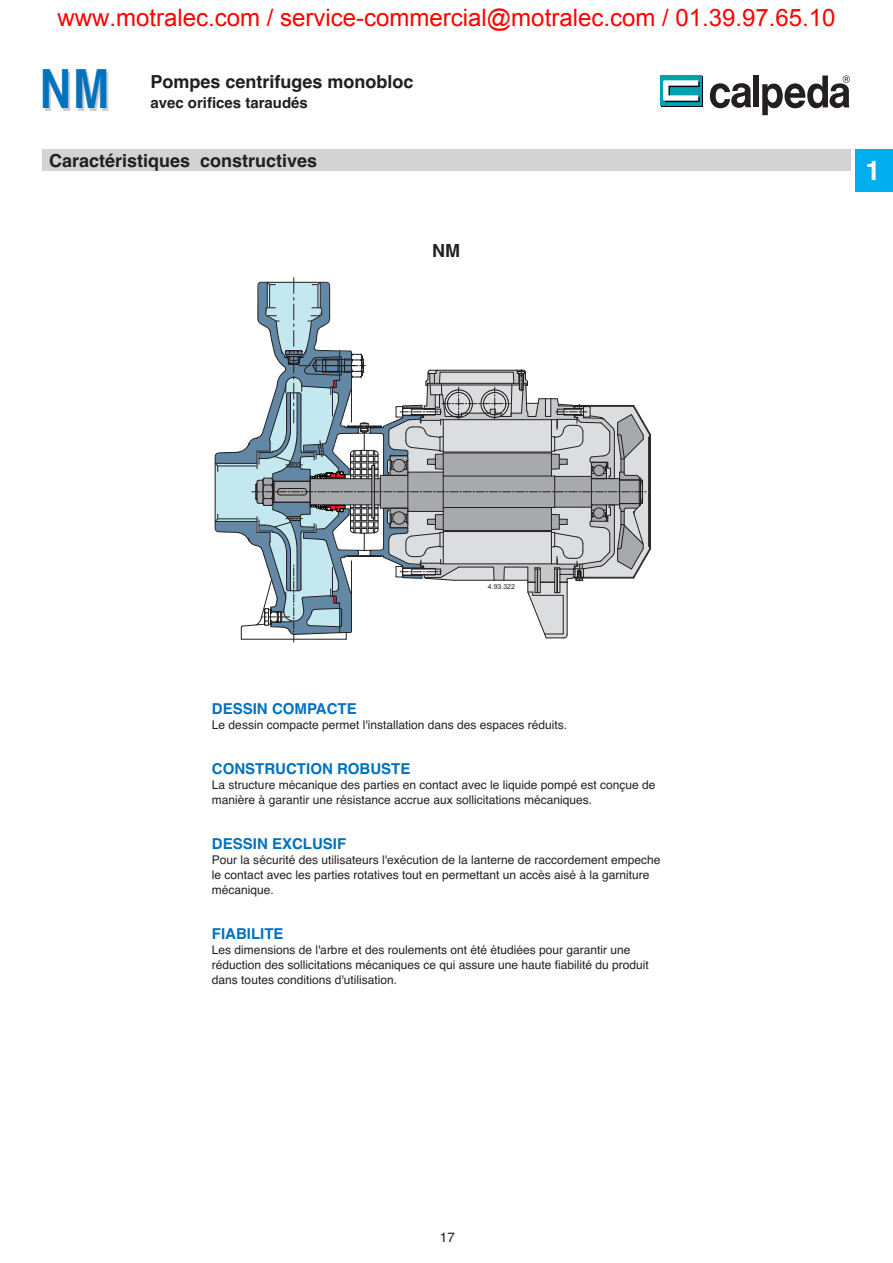
<style>
.page{position:relative;width:893px;height:1263px;background:#fff}
.page>*{position:absolute;margin:0;border:0;box-sizing:border-box;transform-origin:0 0}
.t1{font:700 54px "Helvetica";color:#0071bc;scale:.8 1}
.t2{font:700 27px "Helvetica";color:#fff}
.t3{font:24px "Arial";color:#f00}
.t4{font:700 18px "Helvetica";color:#231f20}
.t5{font:700 15px "Helvetica";color:#0071bc}
.t6{font:700 15px "Helvetica";color:#231f20}
.t7{font:13.5px "Helvetica";color:#231f20}
.t8{font:12px/15px "Helvetica";color:#231f20}
.t9{font:6.9px "Arial";color:#231f20}
</style>
<div class="page">
<div style="left:855px;top:149px;width:37px;height:42px;background:#00aeef"></div>
<div style="left:43px;top:149px;width:807px;height:21px;background:#d1d3d4"></div>
<div style="left:753px;top:75px;width:6px;height:32px;background:#231f20"></div>
<svg style="left:710px;top:83px;width:41px;height:25px"></svg>
<svg style="left:661px;top:77px;width:41px;height:30px"></svg>
<div style="left:660px;top:75px;width:41px;height:31px;background:#00a2b2"></div>
<svg style="left:663px;top:80px;width:36px;height:22px"></svg>
<svg style="left:762px;top:76px;width:87px;height:39px"></svg>
<hr style="left:241px;top:639px;width:105px;height:1px;background:#231f20">
<svg style="left:215px;top:277px;width:436px;height:362px"></svg>
<h3 class="t3" style="left:57px;top:8px;width:779px">www.motralec.com / service-commercial@motralec.com / 01.39.97.65.10</h3>
<h1 class="t1" style="left:40px;top:69px;width:88px">NM</h1>
<h3 class="t4" style="left:150px;top:76px;width:265px">Pompes centrifuges monobloc</h3>
<p class="t6" style="left:150px;top:97px;width:159px">avec orifices taraudés</p>
<h3 class="t4" style="left:49px;top:154px;width:269px">Caractéristiques constructives</h3>
<h3 class="t4" style="left:432px;top:244px;width:29px">NM</h3>
<h2 class="t2" style="left:865px;top:160px;width:17px">1</h2>
<p class="t9" style="left:488px;top:584px;width:28px">4.93.322</p>
<p class="t5" style="left:212px;top:704px;width:146px">DESSIN COMPACTE</p>
<p class="t8" style="left:212px;top:719px;width:356px">Le dessin compacte permet l'installation dans des espaces réduits.</p>
<p class="t5" style="left:212px;top:764px;width:200px">CONSTRUCTION ROBUSTE</p>
<p class="t8" style="left:212px;top:779px;width:445px">La structure mécanique des parties en contact avec le liquide pompé est conçue de manière à garantir une résistance accrue aux sollicitations mécaniques.</p>
<p class="t5" style="left:212px;top:839px;width:136px">DESSIN EXCLUSIF</p>
<p class="t8" style="left:212px;top:854px;width:450px">Pour la sécurité des utilisateurs l'exécution de la lanterne de raccordement empeche le contact avec les parties rotatives tout en permettant un accès aisé à la garniture mécanique.</p>
<p class="t5" style="left:212px;top:929px;width:73px">FIABILITE</p>
<p class="t8" style="left:212px;top:944px;width:438px">Les dimensions de l'arbre et des roulements ont été étudiées pour garantir une réduction des sollicitations mécaniques ce qui assure une haute fiabilité du produit dans toutes conditions d'utilisation.</p>
<p class="t7" style="left:440px;top:1232px;width:17px">17</p>
</div>
